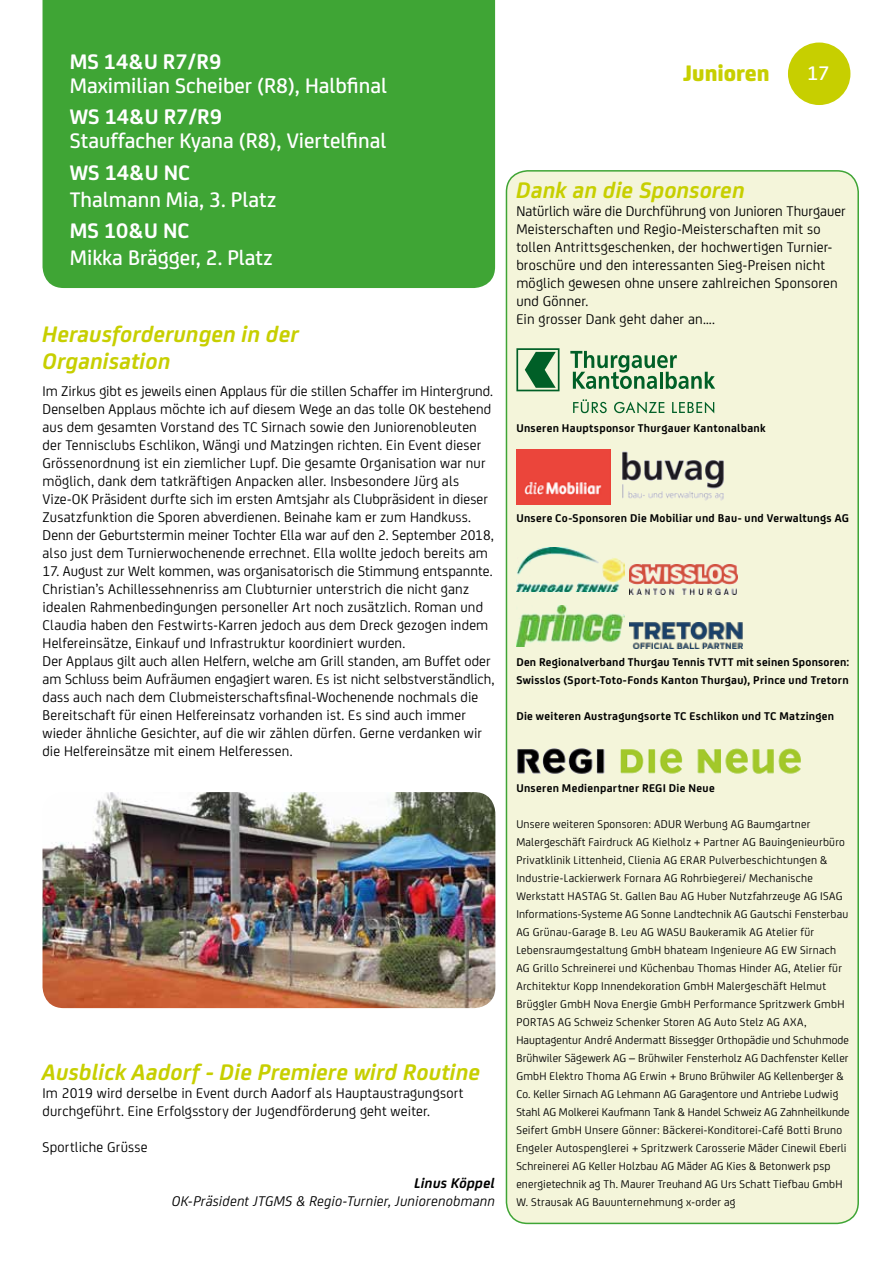
<style>
.page{position:relative;width:893px;height:1263px;background:#fff}
.page>*{position:absolute;margin:0;border:0;box-sizing:border-box;transform-origin:0 0}
.t1{font:italic 700 24px/27px "FS Joey";letter-spacing:.005em;color:#c7cf00}
.t2{font:800 24px "FS Joey";color:#c7cf00}
.t3{font:500 22.5px "FS Joey";color:#fff}
.t4{font:700 22.5px "FS Joey";color:#fff}
.t5{font:500 21px "FS Joey";color:#fff}
.t6{font:15px/18px "FS Joey";letter-spacing:.01em;color:#000}
.t7{font:italic 15px "FS Joey";letter-spacing:.015em;color:#000}
.t8{font:italic 700 15px "FS Joey";letter-spacing:.015em;color:#000}
.t9{font:12px/18px "FS Joey";letter-spacing:.02em;color:#000}
.t10{font:700 12px/18px "FS Joey";letter-spacing:.025em;color:#000}
</style>
<div class="page">
<div style="left:506px;top:171px;width:352px;height:1052px;background:#f4f5da;border-radius:21px"></div>
<div style="left:506px;top:170px;width:353px;height:1054px;border:2px solid #3fa535;border-radius:21px"></div>
<div style="left:43px;top:0;width:452px;height:288px;background:#3fa535"></div>
<svg style="left:573px;top:399px;width:34px;height:14px"></svg>
<svg style="left:614px;top:402px;width:50px;height:11px"></svg>
<svg style="left:672px;top:402px;width:42px;height:11px"></svg>
<svg style="left:516px;top:348px;width:43px;height:43px"></svg>
<svg style="left:570px;top:351px;width:145px;height:38px"></svg>
<img style="left:622px;top:451px;width:102px;height:50px">
<img style="left:516px;top:450px;width:94px;height:54px">
<img style="left:516px;top:605px;width:108px;height:42px">
<img style="left:516px;top:548px;width:108px;height:43px">
<img style="left:629px;top:565px;width:108px;height:29px">
<img style="left:629px;top:623px;width:114px;height:25px">
<img style="left:517px;top:748px;width:284px;height:26px">
<img style="left:43px;top:792px;width:452px;height:216px">
<div style="left:788px;top:43px;width:62px;height:62px;background:#c7cf00;border-radius:50%"></div>
<h2 class="t4" style="left:70px;top:45px;width:153px">MS 14&amp;U R7/R9</h2>
<h2 class="t3" style="left:70px;top:69px;width:319px">Maximilian Scheiber (R8), Halbfinal</h2>
<h2 class="t4" style="left:70px;top:100px;width:154px">WS 14&amp;U R7/R9</h2>
<h2 class="t3" style="left:70px;top:124px;width:318px">Stauffacher Kyana (R8), Viertelfinal</h2>
<h2 class="t4" style="left:70px;top:156px;width:122px">WS 14&amp;U NC</h2>
<h2 class="t3" style="left:70px;top:183px;width:208px">Thalmann Mia, 3. Platz</h2>
<h2 class="t4" style="left:70px;top:214px;width:121px">MS 10&amp;U NC</h2>
<h2 class="t3" style="left:70px;top:241px;width:204px">Mikka Brägger, 2. Platz</h2>
<h1 class="t1" style="left:43px;top:319px;width:258px">Herausforderungen in der<br>Organisation</h1>
<p class="t6" style="left:43px;top:381px;width:453px">Im Zirkus gibt es jeweils einen Applaus für die stillen Schaffer im Hintergrund.<br>Denselben Applaus möchte ich auf diesem Wege an das tolle OK bestehend aus dem gesamten Vorstand des TC Sirnach sowie den Juniorenobleuten der Tennisclubs Eschlikon, Wängi und Matzingen richten. Ein Event dieser Grössenordnung ist ein ziemlicher Lupf. Die gesamte Organisation war nur möglich, dank dem tatkräftigen Anpacken aller. Insbesondere Jürg als Vize-OK Präsident durfte sich im ersten Amtsjahr als Clubpräsident in dieser Zusatzfunktion die Sporen abverdienen. Beinahe kam er zum Handkuss.<br>Denn der Geburtstermin meiner Tochter Ella war auf den 2. September 2018, also just dem Turnierwochenende errechnet. Ella wollte jedoch bereits am</p>
<p class="t6" style="left:43px;top:561px;width:453px">17. August zur Welt kommen, was organisatorisch die Stimmung entspannte.<br>Christian’s Achillessehnenriss am Clubturnier unterstrich die nicht ganz idealen Rahmenbedingungen personeller Art noch zusätzlich. Roman und Claudia haben den Festwirts-Karren jedoch aus dem Dreck gezogen indem Helfereinsätze, Einkauf und Infrastruktur koordiniert wurden.<br>Der Applaus gilt auch allen Helfern, welche am Grill standen, am Buffet oder am Schluss beim Aufräumen engagiert waren. Es ist nicht selbstverständlich, dass auch nach dem Clubmeisterschaftsfinal-Wochenende nochmals die Bereitschaft für einen Helfereinsatz vorhanden ist. Es sind auch immer wieder ähnliche Gesichter, auf die wir zählen dürfen. Gerne verdanken wir die Helfereinsätze mit einem Helferessen.</p>
<h1 class="t1" style="left:43px;top:1057px;width:439px">Ausblick Aadorf - Die Premiere wird Routine</h1>
<p class="t6" style="left:43px;top:1083px;width:423px">Im 2019 wird derselbe in Event durch Aadorf als Hauptaustragungsort durchgeführt. Eine Erfolgsstory der Jugendförderung geht weiter.</p>
<p class="t6" style="left:43px;top:1137px;width:106px">Sportliche Grüsse</p>
<p class="t8" style="left:414px;top:1172px;width:82px">Linus Köppel</p>
<p class="t7" style="left:172px;top:1191px;width:325px">OK-Präsident JTGMS &amp; Regio-Turnier, Juniorenobmann</p>
<h1 class="t2" style="left:683px;top:55px;width:88px">Junioren</h1>
<h3 class="t5" style="left:807px;top:58px;width:24px">17</h3>
<h1 class="t1" style="left:516px;top:175px;width:230px">Dank an die Sponsoren</h1>
<p class="t6" style="left:516px;top:201px;width:331px">Natürlich wäre die Durchführung von Junioren Thurgauer Meisterschaften und Regio-Meisterschaften mit so tollen Antrittsgeschenken, der hochwertigen Turnier&shy;broschüre und den interessanten Sieg-Preisen nicht möglich gewesen ohne unsere zahlreichen Sponsoren und Gönner.<br>Ein grosser Dank geht daher an….</p>
<p class="t10" style="left:516px;top:418px;width:251px">Unseren Hauptsponsor Thurgauer Kantonalbank</p>
<p class="t10" style="left:516px;top:508px;width:334px">Unsere Co-Sponsoren Die Mobiliar und Bau- und Verwaltungs AG</p>
<p class="t10" style="left:516px;top:652px;width:335px">Den Regionalverband Thurgau Tennis TVTT mit seinen Sponsoren:<br>Swisslos (Sport-Toto-Fonds Kanton Thurgau), Prince und Tretorn</p>
<p class="t10" style="left:516px;top:706px;width:319px">Die weiteren Austragungsorte TC Eschlikon und TC Matzingen</p>
<p class="t10" style="left:516px;top:778px;width:200px">Unseren Medienpartner REGI Die Neue</p>
<p class="t9" style="left:516px;top:814px;width:335px">Unsere weiteren Sponsoren: ADUR Werbung AG Baumgartner Malergeschäft Fairdruck AG Kielholz + Partner AG Bauingenieurbüro Privatklinik Littenheid, Clienia AG ERAR Pulverbeschichtungen &amp; Industrie-Lackierwerk Fornara AG Rohrbiegerei/ Mechanische Werkstatt HASTAG St. Gallen Bau AG Huber Nutzfahrzeuge AG ISAG Informations-Systeme AG Sonne Landtechnik AG Gautschi Fensterbau AG Grünau-Garage B. Leu AG WASU Baukeramik AG Atelier für Lebensraumgestaltung GmbH bhateam Ingenieure AG EW Sirnach AG Grillo Schreinerei und Küchenbau Thomas Hinder AG, Atelier für Architektur Kopp Innendekoration GmbH Malergeschäft Helmut Brüggler GmbH Nova Energie GmbH Performance Spritzwerk GmbH PORTAS AG Schweiz Schenker Storen AG Auto Stelz AG AXA, Hauptagentur André Andermatt Bissegger Orthopädie und Schuhmode Brühwiler Sägewerk AG – Brühwiler Fensterholz AG Dachfenster Keller GmbH Elektro Thoma AG Erwin + Bruno Brühwiler AG Kellenberger &amp; Co. Keller Sirnach AG Lehmann AG Garagentore und Antriebe Ludwig Stahl AG Molkerei Kaufmann Tank &amp; Handel Schweiz AG Zahnheilkunde Seifert GmbH Unsere Gönner: Bäckerei-Konditorei-Café Botti Bruno Engeler Autospenglerei + Spritzwerk Carosserie Mäder Cinewil Eberli Schreinerei AG Keller Holzbau AG Mäder AG Kies &amp; Betonwerk psp energietechnik ag Th. Maurer Treuhand AG Urs Schatt Tiefbau GmbH W. Strausak AG Bauunternehmung x-order ag</p>
</div>
